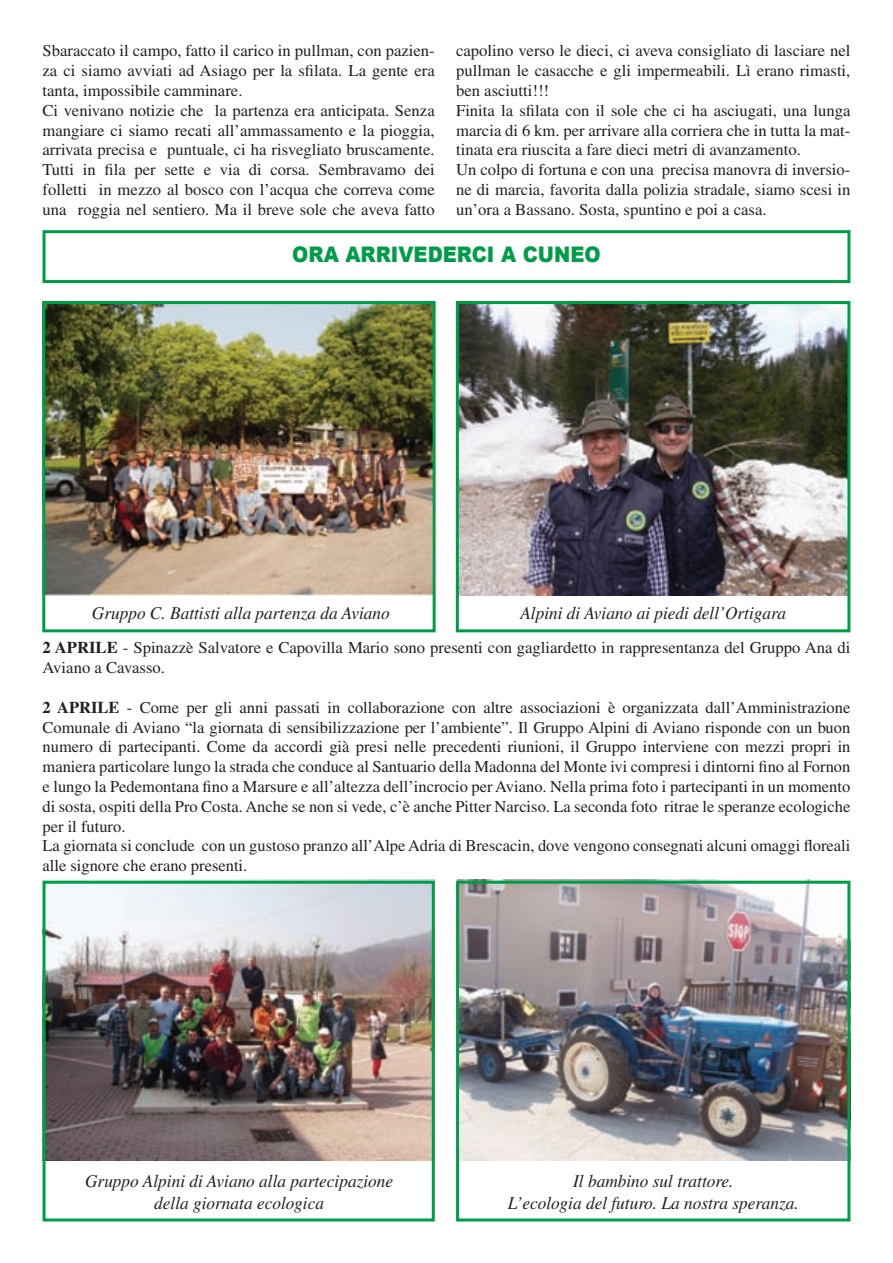
<style>
.page{position:relative;width:893px;height:1263px;background:#fff}
.page>*{position:absolute;margin:0;border:0;box-sizing:border-box;transform-origin:0 0}
.t1{font:900 21.45px "Arial";color:#009d48;scale:.91 1}
.t2{font:italic 18px/21.6px "Times";color:#231f20;text-align:center;scale:.96 1}
.t3{font:16.5px/19.8px "Times";color:#231f20}
.s1{font-weight:700}
</style>
<div class="page">
<hr style="left:43px;top:232px;width:3px;height:50px;background:#009d48">
<hr style="left:44px;top:280px;width:805px;height:3px;background:#009d48">
<hr style="left:847px;top:232px;width:3px;height:50px;background:#009d48">
<hr style="left:44px;top:230px;width:805px;height:3px;background:#009d48">
<img style="left:45px;top:304px;width:388px;height:291px">
<img style="left:459px;top:304px;width:388px;height:291px">
<img style="left:43px;top:880px;width:392px;height:280px">
<img style="left:457px;top:880px;width:393px;height:280px">
<hr style="left:42px;top:303px;width:3px;height:328px;background:#009d48">
<hr style="left:44px;top:629px;width:390px;height:3px;background:#009d48">
<hr style="left:433px;top:303px;width:3px;height:328px;background:#009d48">
<hr style="left:44px;top:301px;width:390px;height:3px;background:#009d48">
<hr style="left:456px;top:303px;width:3px;height:328px;background:#009d48">
<hr style="left:457px;top:629px;width:392px;height:3px;background:#009d48">
<hr style="left:847px;top:303px;width:3px;height:328px;background:#009d48">
<hr style="left:457px;top:301px;width:392px;height:3px;background:#009d48">
<hr style="left:456px;top:882px;width:3px;height:338px;background:#009d48">
<hr style="left:458px;top:1218px;width:391px;height:3px;background:#009d48">
<hr style="left:847px;top:882px;width:3px;height:338px;background:#009d48">
<hr style="left:458px;top:881px;width:391px;height:3px;background:#009d48">
<hr style="left:43px;top:882px;width:3px;height:338px;background:#009d48">
<hr style="left:44px;top:1218px;width:389px;height:3px;background:#009d48">
<hr style="left:432px;top:882px;width:3px;height:338px;background:#009d48">
<hr style="left:44px;top:881px;width:389px;height:3px;background:#009d48">
<p class="t3" style="left:43px;top:41px;width:394px">Sbaraccato il campo, fatto il carico in pullman, con pazien&shy;za ci siamo avviati ad Asiago per la sfilata. La gente era tanta, impossibile camminare.<br>Ci venivano notizie che la partenza era anticipata. Senza mangiare ci siamo recati all’ammassamento e la pioggia, arrivata precisa e puntuale, ci ha risvegliato bruscamente.<br>Tutti in fila per sette e via di corsa. Sembravamo dei folletti in mezzo al bosco con l’acqua che correva come una roggia nel sentiero. Ma il breve sole che aveva fatto</p>
<p class="t3" style="left:456px;top:41px;width:396px">capolino verso le dieci, ci aveva consigliato di lasciare nel pullman le casacche e gli impermeabili. Lì erano rimasti, ben asciutti!!!<br>Finita la sfilata con il sole che ci ha asciugati, una lunga marcia di 6 km. per arrivare alla corriera che in tutta la mat&shy;tinata era riuscita a fare dieci metri di avanzamento.<br>Un colpo di fortuna e con una precisa manovra di inversio&shy;ne di marcia, favorita dalla polizia stradale, siamo scesi in un’ora a Bassano. Sosta, spuntino e poi a casa.</p>
<h1 class="t1" style="left:292px;top:239px;width:340px">ORA ARRIVEDERCI A CUNEO</h1>
<p class="t2" style="left:92px;top:602px;width:312px">Gruppo C. Battisti alla partenza da Aviano</p>
<p class="t3" style="left:43px;top:638px;width:809px"><span class="s1">2 APRILE</span> - Spinazzè Salvatore e Capovilla Mario sono presenti con gagliardetto in rappresentanza del Gruppo Ana di<br>Aviano a Cavasso.</p>
<p class="t3" style="left:43px;top:697px;width:809px"><span class="s1">2 APRILE</span> - Come per gli anni passati in collaborazione con altre associazioni è organizzata dall’Amministrazione Comunale di Aviano “la giornata di sensibilizzazione per l’ambiente”. Il Gruppo Alpini di Aviano risponde con un buon numero di partecipanti. Come da accordi già presi nelle precedenti riunioni, il Gruppo interviene con mezzi propri in maniera particolare lungo la strada che conduce al Santuario della Madonna del Monte ivi compresi i dintorni fino al Fornon e lungo la Pedemontana fino a Marsure e all’altezza dell’incrocio per Aviano. Nella prima foto i partecipanti in un momento di sosta, ospiti della Pro Costa. Anche se non si vede, c’è anche Pitter Narciso. La seconda foto ritrae le speranze ecologiche per il futuro.<br>La giornata si conclude con un gustoso pranzo all’Alpe Adria di Brescacin, dove vengono consegnati alcuni omaggi floreali alle signore che erano presenti.</p>
<p class="t2" style="left:520px;top:602px;width:278px">Alpini di Aviano ai piedi dell’Ortigara</p>
<p class="t2" style="left:85px;top:1170px;width:322px">Gruppo Alpini di Aviano alla partecipazione della giornata ecologica</p>
<p class="t2" style="left:508px;top:1170px;width:305px">Il bambino sul trattore.<br>L’ecologia del futuro. La nostra speranza.</p>
</div>
